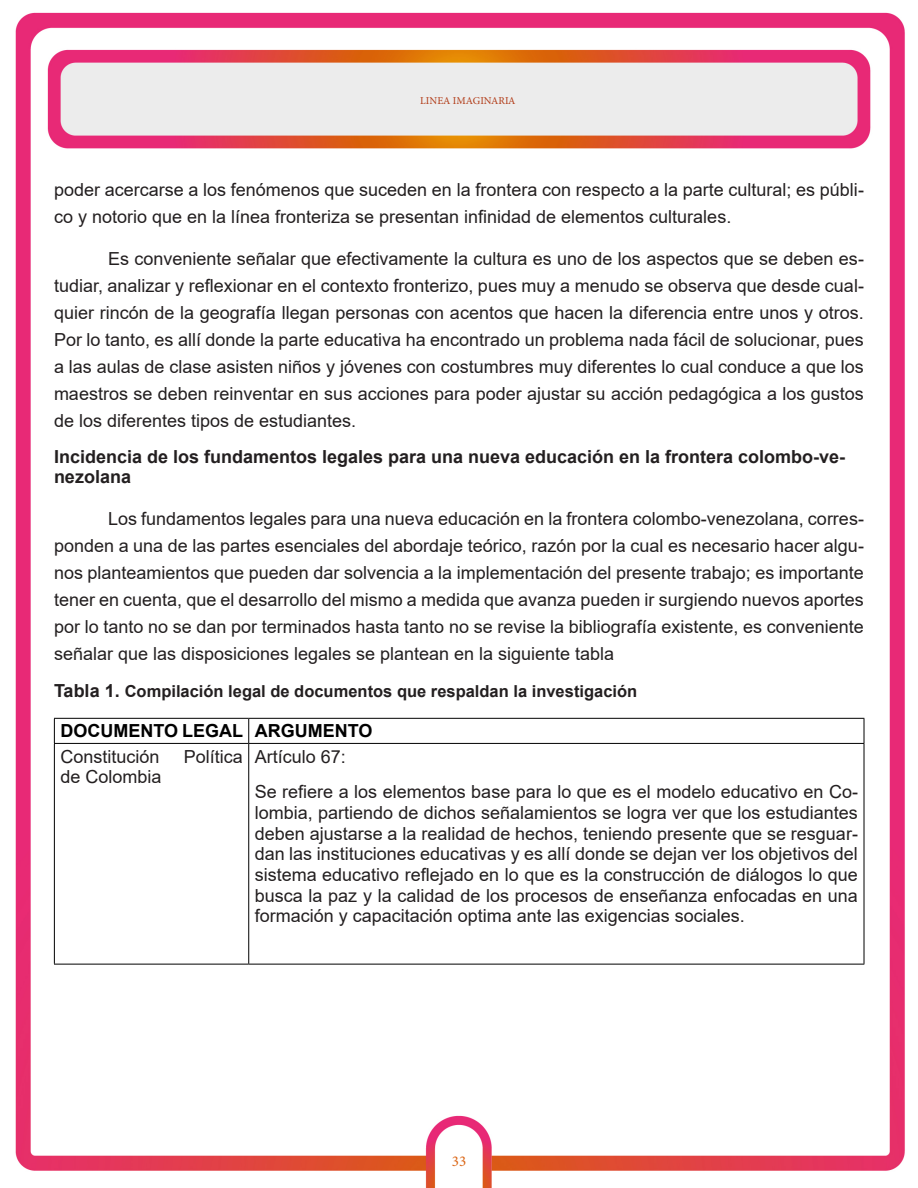
<style>
.page{position:relative;width:918px;height:1188px;background:#fff}
.page>*{position:absolute;margin:0;border:0;box-sizing:border-box;transform-origin:0 0}
.t1{font:18px/27px "Arial";color:#231f20;text-align:justify}
.t2{font:700 18px/20.7px "Arial";color:#231f20}
.t3{font:700 18px "Arial";color:#000}
.t4{font:700 16.5px "Arial";color:#231f20}
.t5{font:15px "Minion Pro";color:#db6514}
.t6{font:10.5px "Minion Pro";color:#b13b17}
.s1{font-size:18px}
</style>
<div class="page">
<img style="left:15px;top:12px;width:890px;height:1176px">
<hr style="left:54px;top:718px;width:195px;height:1px;background:#000">
<svg style="left:54px;top:719px;width:1px;height:24px"></svg>
<hr style="left:249px;top:718px;width:615px;height:1px;background:#000">
<svg style="left:248px;top:719px;width:1px;height:24px"></svg>
<svg style="left:864px;top:719px;width:1px;height:24px"></svg>
<hr style="left:54px;top:743px;width:195px;height:1px;background:#000">
<hr style="left:54px;top:744px;width:1px;height:220px;background:#000">
<hr style="left:249px;top:743px;width:615px;height:1px;background:#000">
<hr style="left:248px;top:744px;width:1px;height:220px;background:#000">
<hr style="left:864px;top:744px;width:1px;height:220px;background:#000">
<hr style="left:54px;top:964px;width:195px;height:1px;background:#000">
<hr style="left:249px;top:964px;width:615px;height:1px;background:#000">
<p class="t6" style="left:420px;top:93px;width:97px">LINEA IMAGINARIA</p>
<p class="t1" style="left:54px;top:176px;width:811px">poder acercarse a los fenómenos que suceden en la frontera con respecto a la parte cultural; es públi&shy;co y notorio que en la línea fronteriza se presentan infinidad de elementos culturales.</p>
<p class="t1" style="left:54px;top:245px;width:811px;text-indent:54px">Es conveniente señalar que efectivamente la cultura es uno de los aspectos que se deben es&shy;tudiar, analizar y reflexionar en el contexto fronterizo, pues muy a menudo se observa que desde cual&shy;quier rincón de la geografía llegan personas con acentos que hacen la diferencia entre unos y otros.<br>Por lo tanto, es allí donde la parte educativa ha encontrado un problema nada fácil de solucionar, pues a las aulas de clase asisten niños y jóvenes con costumbres muy diferentes lo cual conduce a que los maestros se deben reinventar en sus acciones para poder ajustar su acción pedagógica a los gustos de los diferentes tipos de estudiantes.</p>
<p class="t2" style="left:54px;top:446px;width:793px">Incidencia de los fundamentos legales para una nueva educación en la frontera colombo-ve&shy;nezolana</p>
<p class="t1" style="left:54px;top:505px;width:811px;text-indent:54px">Los fundamentos legales para una nueva educación en la frontera colombo-venezolana, corres&shy;ponden a una de las partes esenciales del abordaje teórico, razón por la cual es necesario hacer algu&shy;nos planteamientos que pueden dar solvencia a la implementación del presente trabajo; es importante tener en cuenta, que el desarrollo del mismo a medida que avanza pueden ir surgiendo nuevos aportes por lo tanto no se dan por terminados hasta tanto no se revise la bibliografía existente, es conveniente señalar que las disposiciones legales se plantean en la siguiente tabla</p>
<p class="t4" style="left:54px;top:680px;width:585px"><span class="s1">Tabla 1.</span> Compilación legal de documentos que respaldan la investigación</p>
<p class="t3" style="left:60px;top:718px;width:184px">DOCUMENTO LEGAL</p>
<p class="t3" style="left:255px;top:718px;width:119px">ARGUMENTO</p>
<p class="t1" style="left:60px;top:743px;width:101px">Constitución</p>
<p class="t1" style="left:184px;top:743px;width:61px">Política</p>
<p class="t1" style="left:60px;top:763px;width:103px">de Colombia</p>
<p class="t1" style="left:255px;top:743px;width:93px">Artículo 67:</p>
<p class="t1" style="left:255px;top:781px;width:605px;line-height:20.7px">Se refiere a los elementos base para lo que es el modelo educativo en Co&shy;lombia, partiendo de dichos señalamientos se logra ver que los estudiantes deben ajustarse a la realidad de hechos, teniendo presente que se resguar&shy;dan las instituciones educativas y es allí donde se dejan ver los objetivos del sistema educativo reflejado en lo que es la construcción de diálogos lo que busca la paz y la calidad de los procesos de enseñanza enfocadas en una formación y capacitación optima ante las exigencias sociales.</p>
<p class="t5" style="left:452px;top:1151px;width:16px">33</p>
</div>
